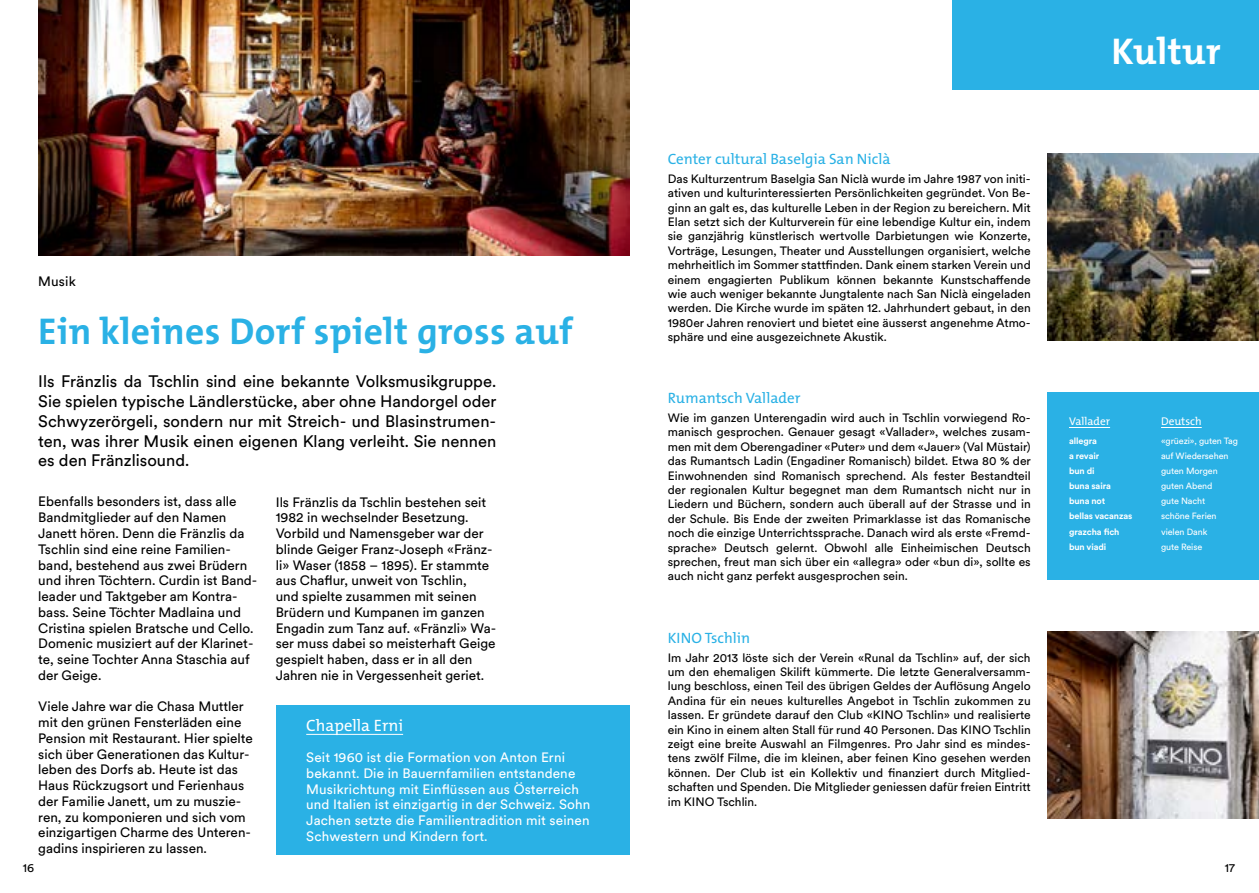
<style>
.page{position:relative;width:1259px;height:893px;background:#fff}
.page>*{position:absolute;margin:0;border:0;box-sizing:border-box;transform-origin:0 0}
.t1{font:700 37.5px "The Mix B W7";letter-spacing:.01em;color:#2ab1e5}
.t2{font:700 37.5px "The Mix B W7";letter-spacing:.01em;color:#fff}
.t3{font:16.5px/19.8px "Circulargraubuenden";color:#000;text-align:justify}
.t4{font:16.5px "The Mix B W5 Plain";color:#fff}
.t5{font:15px "The Mix B W5 Plain";color:#2ab1e5}
.t6{font:13.5px/15.8px "Circulargraubuenden";color:#000}
.t7{font:13.5px/15.8px "Circulargraubuenden";letter-spacing:.01em;color:#fff}
.t8{font:13.5px "Circular Std";letter-spacing:.01em;color:#000}
.t9{font:12px/14.4px "Circulargraubuenden";color:#000;text-align:justify}
.t10{font:12px "Circular Std";color:#000}
.t11{font:11.25px "The Mix B W5 Plain";color:#fff}
.t12{font:9px "Circulargraubuenden";letter-spacing:-.01em;color:#fff}
.t13{font:700 9px "Circulargraubuenden";letter-spacing:-.01em;color:#fff}
</style>
<div class="page">
<img style="left:38px;top:0;width:591px;height:255px">
<img style="left:1047px;top:153px;width:212px;height:187px">
<img style="left:1047px;top:632px;width:212px;height:187px">
<div style="left:1047px;top:392px;width:212px;height:188px;background:#2ab1e5"></div>
<hr style="left:1069px;top:427px;width:41px;height:1px;background:#fff">
<hr style="left:1161px;top:427px;width:40px;height:1px;background:#fff">
<div style="left:952px;top:0;width:307px;height:89px;background:#2ab1e5"></div>
<div style="left:276px;top:705px;width:353px;height:150px;background:#2ab1e5"></div>
<hr style="left:306px;top:734px;width:97px;height:1px;background:#fff">
<p class="t8" style="left:38px;top:273px;width:39px">Musik</p>
<h1 class="t1" style="left:38px;top:307px;width:536px">Ein kleines Dorf spielt gross auf</h1>
<p class="t3" style="left:38px;top:371px;width:460px">Ils Fränzlis da Tschlin sind eine bekannte Volksmusikgruppe.<br>Sie spielen typische Ländlerstücke, aber ohne Handorgel oder Schwyzerörgeli, sondern nur mit Streich- und Blasinstrumen&shy;ten, was ihrer Musik einen eigenen Klang verleiht. Sie nennen es den Fränzlisound.</p>
<p class="t6" style="left:38px;top:493px;width:221px">Ebenfalls besonders ist, dass alle<br>Bandmitglieder auf den Namen<br>Janett hören. Denn die Fränzlis da<br>Tschlin sind eine reine Familien&shy;band, bestehend aus zwei Brüdern und ihren Töchtern. Curdin ist Band&shy;leader und Taktgeber am Kontra&shy;bass. Seine Töchter Madlaina und<br>Cristina spielen Bratsche und Cello.<br>Domenic musiziert auf der Klarinet&shy;te, seine Tochter Anna Staschia auf der Geige.</p>
<p class="t6" style="left:38px;top:698px;width:216px">Viele Jahre war die Chasa Muttler mit den grünen Fensterläden eine Pension mit Restaurant. Hier spielte sich über Generationen das Kultur&shy;leben des Dorfs ab. Heute ist das Haus Rückzugsort und Ferienhaus der Familie Janett, um zu muszie&shy;ren, zu komponieren und sich vom einzigartigen Charme des Unteren&shy;gadins inspirieren zu lassen.</p>
<p class="t6" style="left:276px;top:493px;width:222px">Ils Fränzlis da Tschlin bestehen seit 1982 in wechselnder Besetzung.<br>Vorbild und Namensgeber war der blinde Geiger Franz-Joseph «Fränz&shy;li» Waser (1858 – 1895). Er stammte aus Chaflur, unweit von Tschlin,<br>und spielte zusammen mit seinen Brüdern und Kumpanen im ganzen Engadin zum Tanz auf. «Fränzli» Wa&shy;ser muss dabei so meisterhaft Geige gespielt haben, dass er in all den Jahren nie in Vergessenheit geriet.</p>
<h2 class="t4" style="left:306px;top:714px;width:98px">Chapella Erni</h2>
<p class="t7" style="left:306px;top:749px;width:286px">Seit 1960 ist die Formation von Anton Erni bekannt. Die in Bauernfamilien entstandene Musikrichtung mit Einflüssen aus Österreich und Italien ist einzigartig in der Schweiz. Sohn Jachen setzte die Familientradition mit seinen Schwestern und Kindern fort.</p>
<p class="t5" style="left:668px;top:149px;width:224px">Center cultural Baselgia San Niclà</p>
<p class="t9" style="left:668px;top:171px;width:364px">Das Kulturzentrum Baselgia San Niclà wurde im Jahre 1987 von initi&shy;ativen und kulturinteressierten Persönlichkeiten gegründet. Von Be&shy;ginn an galt es, das kulturelle Leben in der Region zu bereichern. Mit Elan setzt sich der Kulturverein für eine lebendige Kultur ein, indem sie ganzjährig künstlerisch wertvolle Darbietungen wie Konzerte, Vorträge, Lesungen, Theater und Ausstellungen organisiert, welche mehrheitlich im Sommer stattfinden. Dank einem starken Verein und einem engagierten Publikum können bekannte Kunstschaffende wie auch weniger bekannte Jungtalente nach San Niclà eingeladen werden. Die Kirche wurde im späten 12. Jahrhundert gebaut, in den 1980er Jahren renoviert und bietet eine äusserst angenehme Atmo&shy;sphäre und eine ausgezeichnete Akustik.</p>
<p class="t5" style="left:668px;top:389px;width:134px">Rumantsch Vallader</p>
<p class="t9" style="left:668px;top:410px;width:365px">Wie im ganzen Unterengadin wird auch in Tschlin vorwiegend Ro&shy;manisch gesprochen. Genauer gesagt «Vallader», welches zusam&shy;men mit dem Oberengadiner «Puter» und dem «Jauer» (Val Müstair) das Rumantsch Ladin (Engadiner Romanisch) bildet. Etwa 80 % der Einwohnenden sind Romanisch sprechend. Als fester Bestandteil der regionalen Kultur begegnet man dem Rumantsch nicht nur in Liedern und Büchern, sondern auch überall auf der Strasse und in der Schule. Bis Ende der zweiten Primarklasse ist das Romanische noch die einzige Unterrichtssprache. Danach wird als erste «Fremd&shy;sprache» Deutsch gelernt. Obwohl alle Einheimischen Deutsch sprechen, freut man sich über ein «allegra» oder «bun di», sollte es auch nicht ganz perfekt ausgesprochen sein.</p>
<p class="t5" style="left:668px;top:628px;width:84px">KINO Tschlin</p>
<p class="t9" style="left:668px;top:650px;width:364px">Im Jahr 2013 löste sich der Verein «Runal da Tschlin» auf, der sich um den ehemaligen Skilift kümmerte. Die letzte Generalversamm&shy;lung beschloss, einen Teil des übrigen Geldes der Auflösung Angelo Andina für ein neues kulturelles Angebot in Tschlin zukommen zu lassen. Er gründete darauf den Club «KINO Tschlin» und realisierte ein Kino in einem alten Stall für rund 40 Personen. Das KINO Tschlin zeigt eine breite Auswahl an Filmgenres. Pro Jahr sind es mindes&shy;tens zwölf Filme, die im kleinen, aber feinen Kino gesehen werden können. Der Club ist ein Kollektiv und finanziert durch Mitglied&shy;schaften und Spenden. Die Mitglieder geniessen dafür freien Eintritt im KINO Tschlin.</p>
<h1 class="t2" style="left:1111px;top:27px;width:111px">Kultur</h1>
<p class="t11" style="left:1069px;top:414px;width:43px">Vallader</p>
<p class="t11" style="left:1161px;top:414px;width:42px">Deutsch</p>
<p class="t13" style="left:1069px;top:435px;width:29px">allegra</p>
<p class="t12" style="left:1161px;top:435px;width:78px">«grüezi», guten Tag</p>
<p class="t13" style="left:1069px;top:450px;width:32px">a revair</p>
<p class="t12" style="left:1161px;top:450px;width:69px">auf Wiedersehen</p>
<p class="t13" style="left:1069px;top:465px;width:27px">bun di</p>
<p class="t12" style="left:1161px;top:465px;width:58px">guten Morgen</p>
<p class="t13" style="left:1069px;top:480px;width:43px">buna saira</p>
<p class="t12" style="left:1161px;top:480px;width:53px">guten Abend</p>
<p class="t13" style="left:1069px;top:495px;width:38px">buna not</p>
<p class="t12" style="left:1161px;top:495px;width:46px">gute Nacht</p>
<p class="t13" style="left:1069px;top:510px;width:65px">bellas vacanzas</p>
<p class="t12" style="left:1161px;top:510px;width:57px">schöne Ferien</p>
<p class="t13" style="left:1069px;top:525px;width:52px">grazcha fich</p>
<p class="t12" style="left:1161px;top:525px;width:48px">vielen Dank</p>
<p class="t13" style="left:1069px;top:540px;width:39px">bun viadi</p>
<p class="t12" style="left:1161px;top:540px;width:43px">gute Reise</p>
<p class="t10" style="left:23px;top:860px;width:13px">16</p>
<p class="t10" style="left:1225px;top:860px;width:12px">17</p>
</div>
